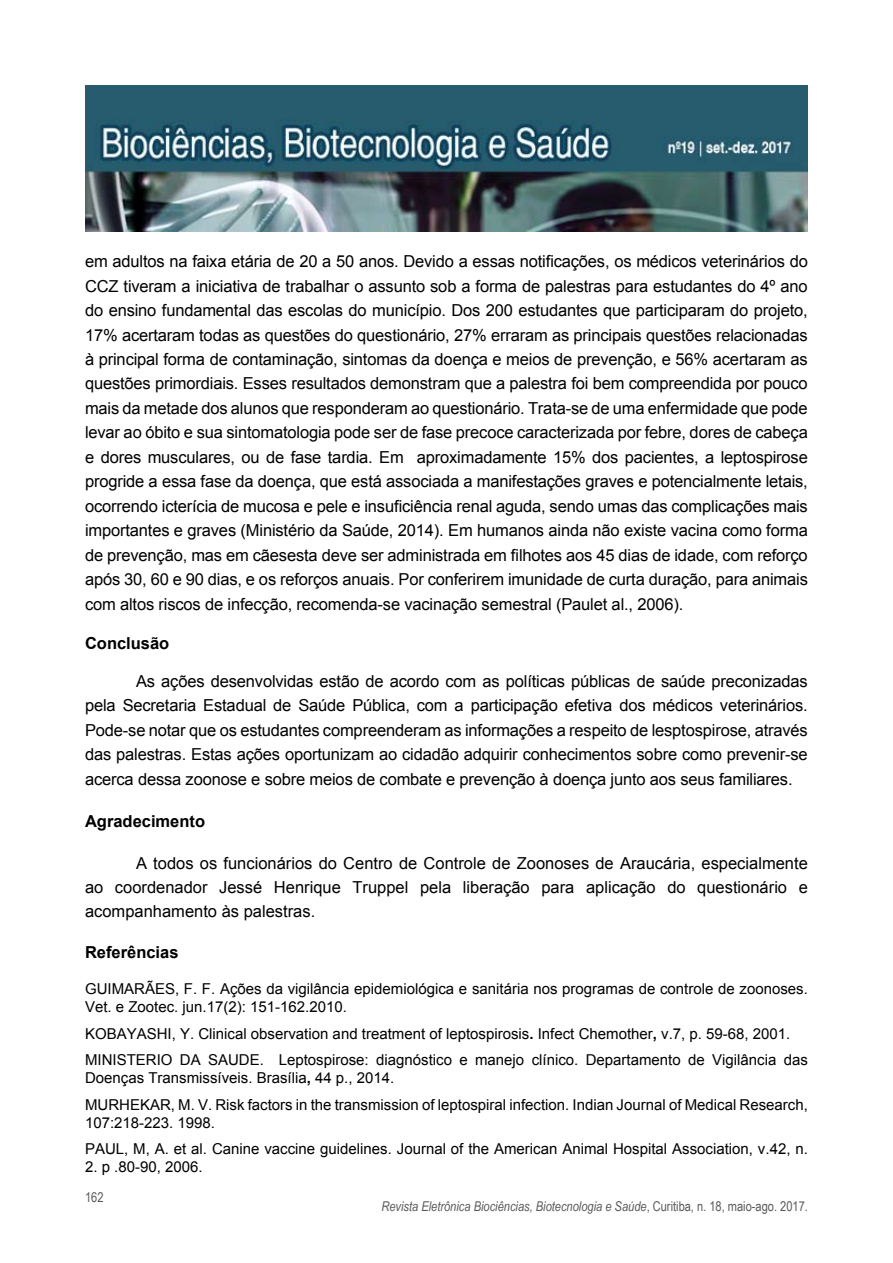
<style>
.page{position:relative;width:893px;height:1263px;background:#fff}
.page>*{position:absolute;margin:0;border:0;box-sizing:border-box;transform-origin:0 0}
.t1{font:16.5px/24.5px "Arial";letter-spacing:-.01em;color:#000;text-align:justify}
.t2{font:700 16.5px "Arial";color:#000}
.t3{font:15px/26.5px "Arial";color:#000}
.t4{font:italic 13.5px "Arial Narrow";color:#58595b}
.t5{font:13.5px "Arial Narrow";color:#58595b}
.s1{font-weight:700}
.s2{font-style:normal}
</style>
<div class="page">
<img style="left:85px;top:85px;width:723px;height:146px">
<p class="t1" style="left:85px;top:249px;width:724px">em adultos na faixa etária de 20 a 50 anos. Devido a essas notificações, os médicos veterinários do CCZ tiveram a iniciativa de trabalhar o assunto sob a forma de palestras para estudantes do 4º ano do ensino fundamental das escolas do município. Dos 200 estudantes que participaram do projeto, 17% acertaram todas as questões do questionário, 27% erraram as principais questões relacionadas à principal forma de contaminação, sintomas da doença e meios de prevenção, e 56% acertaram as questões primordiais. Esses resultados demonstram que a palestra foi bem compreendida por pouco mais da metade dos alunos que responderam ao questionário. Trata-se de uma enfermidade que pode levar ao óbito e sua sintomatologia pode ser de fase precoce caracterizada por febre, dores de cabeça e dores musculares, ou de fase tardia. Em aproximadamente 15% dos pacientes, a leptospirose progride a essa fase da doença, que está associada a manifestações graves e potencialmente letais, ocorrendo icterícia de mucosa e pele e insuficiência renal aguda, sendo umas das complicações mais importantes e graves (Ministério da Saúde, 2014). Em humanos ainda não existe vacina como forma de prevenção, mas em cãesesta deve ser administrada em filhotes aos 45 dias de idade, com reforço após 30, 60 e 90 dias, e os reforços anuais. Por conferirem imunidade de curta duração, para animais com altos riscos de infecção, recomenda-se vacinação semestral (Paulet al., 2006).</p>
<p class="t2" style="left:85px;top:632px;width:86px">Conclusão</p>
<p class="t1" style="left:85px;top:669px;width:724px;text-indent:51px">As ações desenvolvidas estão de acordo com as políticas públicas de saúde preconizadas pela Secretaria Estadual de Saúde Pública, com a participação efetiva dos médicos veterinários.<br>Pode-se notar que os estudantes compreenderam as informações a respeito de lesptospirose, através das palestras. Estas ações oportunizam ao cidadão adquirir conhecimentos sobre como prevenir-se acerca dessa zoonose e sobre meios de combate e prevenção à doença junto aos seus familiares.</p>
<p class="t2" style="left:85px;top:810px;width:122px">Agradecimento</p>
<p class="t1" style="left:85px;top:851px;width:724px;text-indent:51px">A todos os funcionários do Centro de Controle de Zoonoses de Araucária, especialmente ao coordenador Jessé Henrique Truppel pela liberação para aplicação do questionário e acompanhamento às palestras.</p>
<p class="t2" style="left:85px;top:941px;width:95px">Referências</p>
<p class="t3" style="left:85px;top:980px;width:724px;line-height:18px">GUIMARÃES, F. F. Ações da vigilância epidemiológica e sanitária nos programas de controle de zoonoses.<br>Vet. e Zootec. jun.17(2): 151-162.2010.</p>
<p class="t3" style="left:85px;top:1020px;width:724px">KOBAYASHI, Y. Clinical observation and treatment of leptospirosis<span class="s1">.</span> Infect Chemother<span class="s1">,</span> v.7, p. 59-68, 2001.<br>MINISTERIO DA SAUDE. Leptospirose: diagnóstico e manejo clínico. Departamento de Vigilância das</p>
<p class="t3" style="left:85px;top:1065px;width:724px">Doenças Transmissíveis. Brasília<span class="s1">,</span> 44 p., 2014.<br>MURHEKAR, M. V. Risk factors in the transmission of leptospiral infection. Indian Journal of Medical Research,</p>
<p class="t3" style="left:85px;top:1109px;width:724px">107:218-223. 1998.<br>PAUL, M, A. et al. Canine vaccine guidelines. Journal of the American Animal Hospital Association, v.42, n.</p>
<p class="t3" style="left:85px;top:1154px;width:119px">2. p .80-90, 2006.</p>
<p class="t5" style="left:85px;top:1187px;width:20px">162</p>
<p class="t4" style="left:381px;top:1197px;width:428px">Revista Eletrônica Biociências, Biotecnologia e Saúde<span class="s2">, Curitiba, n. 18, maio-ago. 2017.</span></p>
</div>
